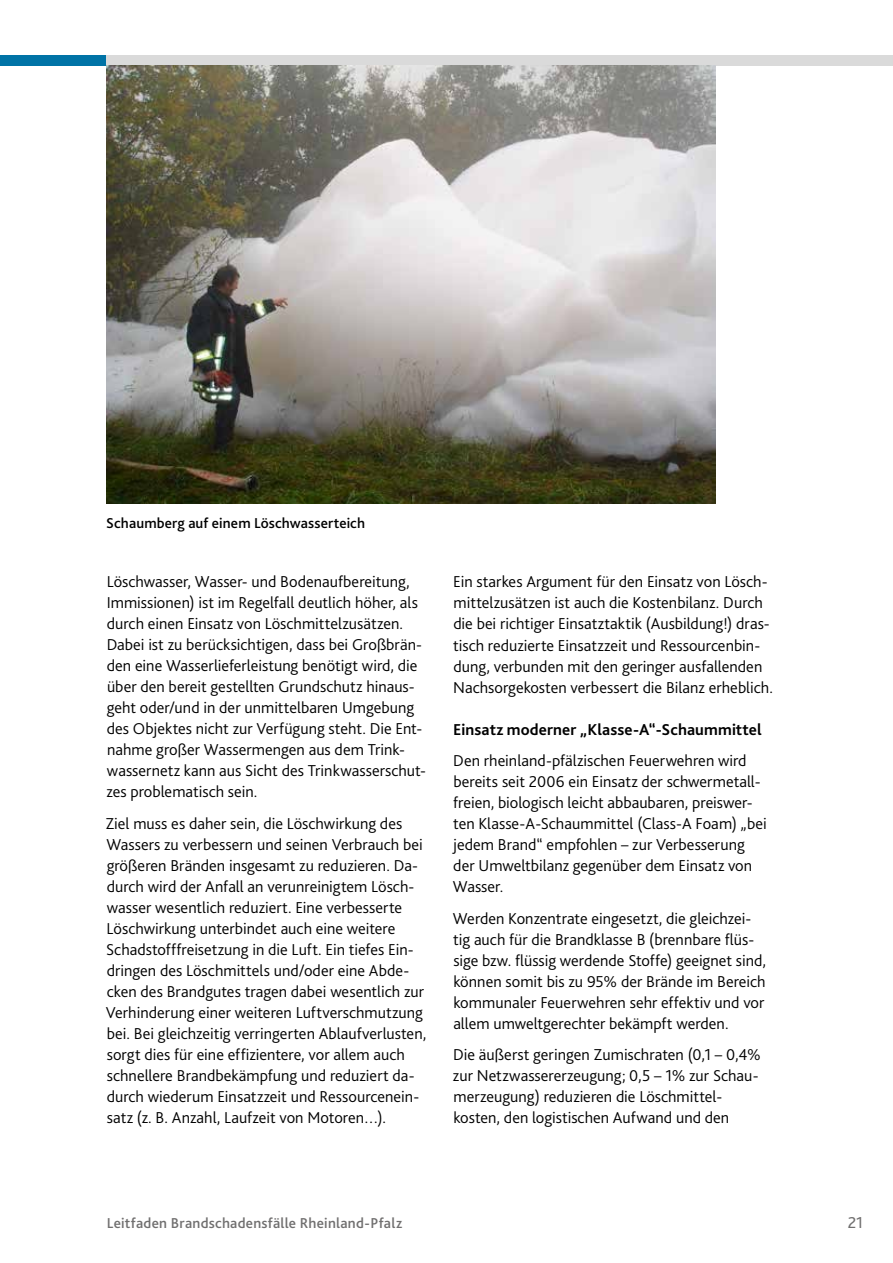
<style>
.page{position:relative;width:893px;height:1263px;background:#fff}
.page>*{position:absolute;margin:0;border:0;box-sizing:border-box;transform-origin:0 0}
.t1{font:300 16.5px/21px "Bliss 2";color:#000}
.t2{font:700 16.5px "Bliss 2";letter-spacing:.005em;color:#000}
.t3{font:16.5px "Bliss 2";color:#706f6f}
.t4{font:500 15px "Bliss 2";letter-spacing:.015em;color:#706f6f}
.t5{font:500 15px "Bliss 2";letter-spacing:.01em;color:#000}
</style>
<div class="page">
<div style="left:0;top:55px;width:106px;height:11px;background:#0073a6"></div>
<div style="left:106px;top:55px;width:787px;height:11px;background:#dadada"></div>
<img style="left:106px;top:66px;width:609px;height:437px">
<p class="t5" style="left:106px;top:514px;width:260px">Schaumberg auf einem Löschwasserteich</p>
<p class="t1" style="left:106px;top:571px;width:321px">Löschwasser, Wasser- und Bodenaufbereitung,<br>I mmissionen) ist im Regelfall deutlich höher, als durch einen Einsatz von Löschmittelzusätzen.<br>Dabei ist zu berücksichtigen, dass bei Großbrän&shy;den eine Wasserlieferleistung benötigt wird, die über den bereit gestellten Grundschutz hinaus&shy;geht oder/und in der unmittelbaren Umgebung des Objektes nicht zur Verfügung steht. Die Ent&shy;nahme großer Wassermengen aus dem Trink&shy;wassernetz kann aus Sicht des Trinkwasserschut&shy;zes problematisch sein.</p>
<p class="t1" style="left:105px;top:812px;width:322px">Ziel muss es daher sein, die Löschwirkung des Wassers zu verbessern und seinen Verbrauch bei größeren Bränden insgesamt zu reduzieren. Da&shy;durch wird der Anfall an verunreinigtem Lösch&shy;wasser wesentlich reduziert. Eine verbesserte Löschwirkung unterbindet auch eine weitere Schadstofffreisetzung in die Luft. Ein tiefes Ein&shy;dringen des Löschmittels und/oder eine Abde&shy;cken des Brandgutes tragen dabei wesentlich zur Verhinderung einer weiteren Luftverschmutzung bei. Bei gleichzeitig verringerten Ablaufverlusten, sorgt dies für eine effizientere, vor allem auch schnellere Brandbekämpfung und reduziert da&shy;durch wiederum Einsatzzeit und Ressourcenein&shy;satz (z. B. Anzahl, Laufzeit von Motoren…).</p>
<p class="t1" style="left:453px;top:571px;width:321px">Ein starkes Argument für den Einsatz von Lösch&shy;mittelzusätzen ist auch die Kostenbilanz. Durch die bei richtiger Einsatztaktik (Ausbildung!) dras&shy;tisch reduzierte Einsatzzeit und Ressourcenbin&shy;dung, verbunden mit den geringer ausfallenden N achsorgekosten verbessert die Bilanz erheblich.</p>
<p class="t2" style="left:453px;top:719px;width:310px">Einsatz moderner „Klasse-A“-Schaummittel</p>
<p class="t1" style="left:453px;top:750px;width:315px">Den rheinland-pfälzischen Feuerwehren wird bereits seit 2006 ein Einsatz der schwermetall&shy;freien, biologisch leicht abbaubaren, preiswer&shy;ten Klasse-A-Schaummittel (Class-A Foam) „bei jedem Brand“ empfohlen – zur Verbesserung der Umweltbilanz gegenüber dem Einsatz von Wasser.</p>
<p class="t1" style="left:453px;top:907px;width:315px">Werden Konzentrate eingesetzt, die gleichzei&shy;tig auch für die Brandklasse B (brennbare flüs&shy;sige bzw. flüssig werdende Stoffe) geeignet sind, können somit bis zu 95% der Brände im Bereich kommunaler Feuerwehren sehr effektiv und vor allem umweltgerechter bekämpft werden.</p>
<p class="t1" style="left:453px;top:1044px;width:309px">Die äußerst geringen Zumischraten (0,1 – 0,4% zur N etzwassererzeugung; 0,5 – 1% zur Schau&shy;merzeugung) reduzieren die Löschmittel&shy;kosten, den logistischen Aufwand und den</p>
<p class="t4" style="left:107px;top:1214px;width:297px">Leitfaden Brandschadensfälle Rheinland-Pfalz</p>
<p class="t3" style="left:848px;top:1212px;width:17px">21</p>
</div>
